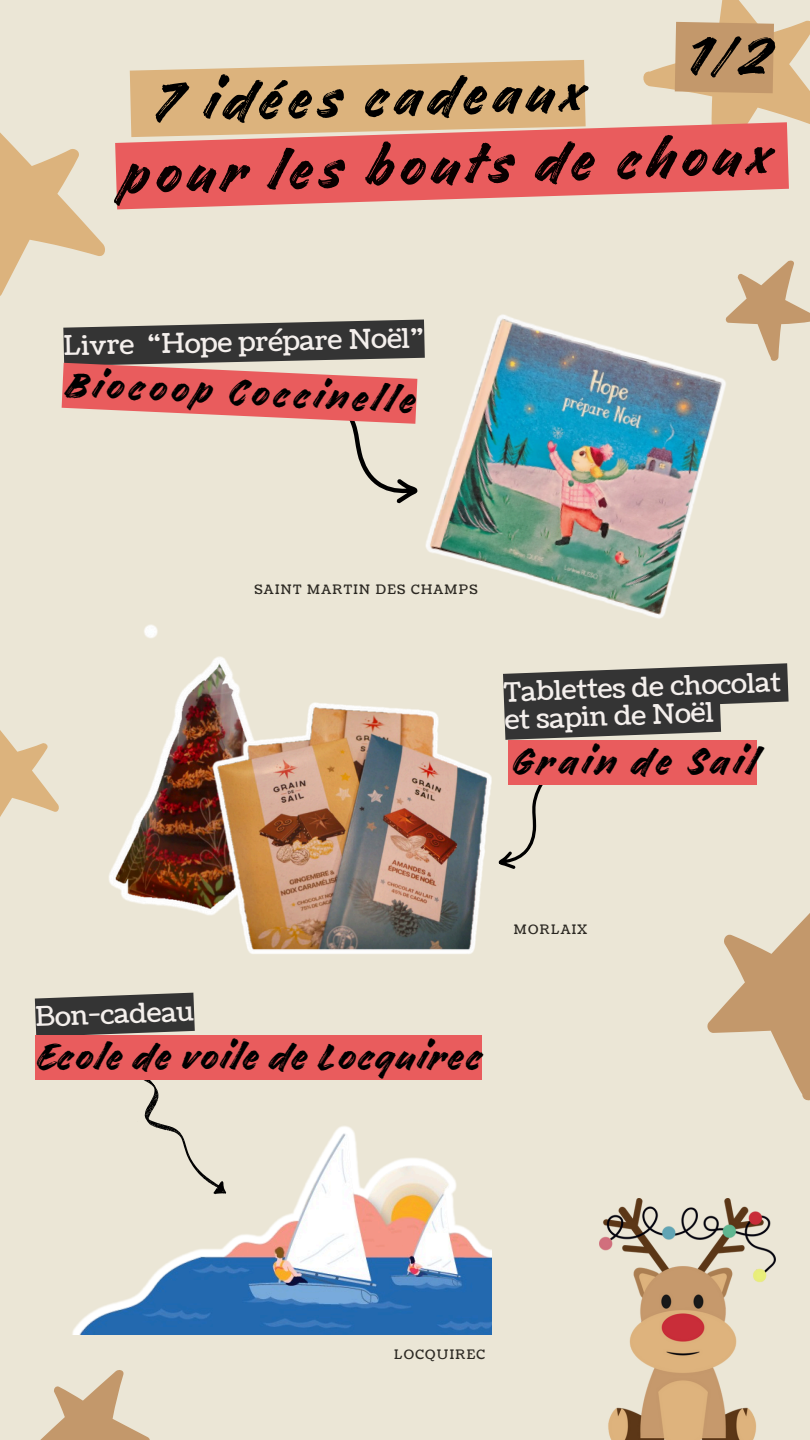
<style>
.page{position:relative;width:810px;height:1440px;background:#ebe6d6}
.page>*{position:absolute;margin:0;border:0;box-sizing:border-box;transform-origin:0 0}
.t1{font:63.2px "Handelson Two";color:#090000}
.t2{font:63.2px "Handelson Two";color:#000}
.t3{font:43.2px "Handelson Two";letter-spacing:.05em;color:#000}
.t4{font:43.2px "Handelson Two";letter-spacing:.1em;color:#000}
.t5{font:27px/27.8px "Coustard";color:#f4efec}
.t6{font:13px "Coustard";letter-spacing:.1em;color:#2b2822}
</style>
<div class="page">
<img style="left:72px;top:1126px;width:419px;height:209px">
<svg style="left:101px;top:1080px;width:138px;height:122px"></svg>
<img style="left:600px;top:1198px;width:175px;height:242px">
<svg style="left:0;top:730px;width:59px;height:87px"></svg>
<svg style="left:40px;top:1370px;width:110px;height:70px"></svg>
<svg style="left:707px;top:913px;width:103px;height:188px"></svg>
<svg style="left:772px;top:260px;width:38px;height:101px"></svg>
<img style="left:425px;top:273px;width:347px;height:346px">
<img style="left:109px;top:624px;width:58px;height:282px">
<img style="left:167px;top:656px;width:370px;height:337px">
<div style="left:586px;top:127px;width:35px;height:68px;background:#e95c5d"></div>
<svg style="left:0;top:60px;width:586px;height:449px"></svg>
<svg style="left:35px;top:993px;width:160px;height:42px;background:#464644"></svg>
<div style="left:35px;top:1035px;width:447px;height:45px;background:#e95c5d"></div>
<div style="left:508px;top:740px;width:249px;height:45px;background:#e95c5d"></div>
<svg style="left:503px;top:663px;width:286px;height:77px"></svg>
<svg style="left:621px;top:0;width:189px;height:194px"></svg>
<h1 class="t2" style="left:150px;top:69px;width:433px;rotate:-1deg">7 idées cadeaux</h1>
<h1 class="t1" style="left:118px;top:144px;width:651px;rotate:-2deg">pour les bouts de choux</h1>
<h1 class="t5" style="left:64px;top:332px;width:362px;rotate:-1deg">Livre “Hope prépare Noël”</h1>
<p class="t3" style="left:66px;top:361px;width:351px;rotate:3deg">Biocoop Coccinelle</p>
<p class="t6" style="left:254px;top:581px;width:225px">SAINT MARTIN DES CHAMPS</p>
<p class="t5" style="left:503px;top:679px;width:279px;rotate:-2deg">Tablettes de chocolat et sapin de Noël</p>
<h2 class="t4" style="left:510px;top:739px;width:246px">Grain de Sail</h2>
<p class="t5" style="left:35px;top:1004px;width:160px;rotate:-2deg">Bon-cadeau</p>
<h3 class="t3" style="left:35px;top:1034px;width:446px">Ecole de voile de Locquirec</h3>
<p class="t6" style="left:514px;top:921px;width:75px">MORLAIX</p>
<p class="t6" style="left:394px;top:1346px;width:93px">LOCQUIREC</p>
</div>
